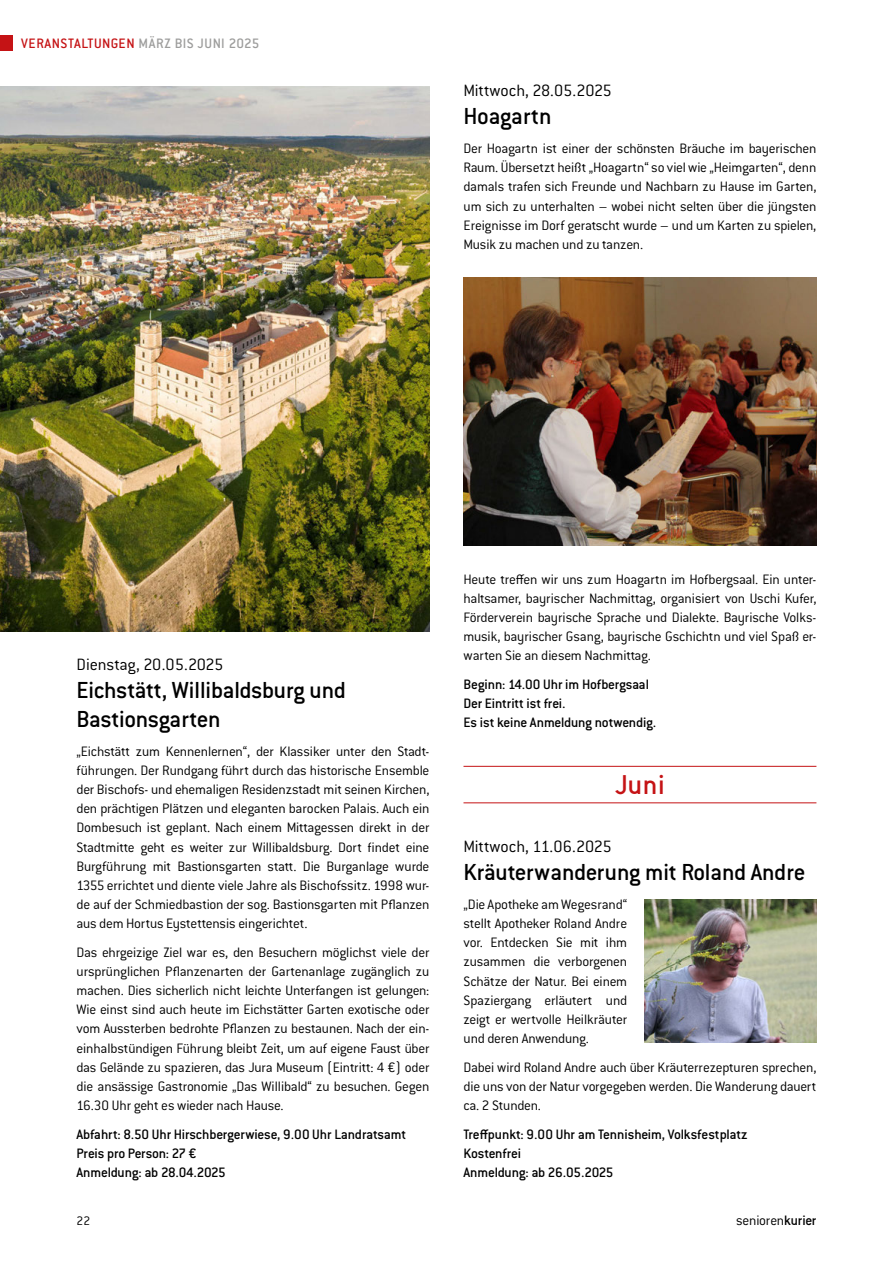
<style>
.page{position:relative;width:893px;height:1263px;background:#fff}
.page>*{position:absolute;margin:0;border:0;box-sizing:border-box;transform-origin:0 0}
.Veranstaltungen_MONATE_ROT{font:500 30px "Conduit ITC Pro";color:#c51315}
.Veranstaltungen_Titel{font:500 25.5px/28.7px "Conduit ITC Pro";letter-spacing:-.015em;color:#000}
.Datum{font:300 18px "Conduit ITC Pro";letter-spacing:-.01em;color:#000}
.Veranstaltungen_Fließtext{font:300 15px/19.2px "Conduit ITC Pro";letter-spacing:-.015em;color:#000;text-align:justify}
.Veranstaltungen_Fließtext_bold{font:300 15px/19.2px "Conduit ITC Pro";letter-spacing:-.015em;color:#000;text-align:justify}
.Veranstaltungen_Fließtext-2{font:500 15px "Conduit ITC Pro";letter-spacing:-.01em;color:#000}
.Kapitelmarkierung{font:500 15px "Conduit ITC Pro";letter-spacing:.04em;color:#c51315}
.t1{font:300 13.5px "Conduit ITC Pro";color:#000}
.s1{color:#9d9d9c}
.s2{font-weight:500}
</style>
<div class="page">
<hr style="left:463px;top:766px;width:353px;height:1px;background:#c51315">
<hr style="left:463px;top:802px;width:353px;height:1px;background:#c51315">
<img style="left:0;top:86px;width:429px;height:545px">
<img style="left:463px;top:277px;width:353px;height:268px">
<img style="left:644px;top:899px;width:172px;height:144px">
<div style="left:0;top:35px;width:13px;height:16px;background:#c51315"></div>
<p class="Kapitelmarkierung" style="left:21px;top:35px;width:240px">VERANSTALTUNGEN <span class="s1">MÄRZ BIS JUNI 2025</span></p>
<p class="Datum" style="left:463px;top:80px;width:150px">Mittwoch, 28.05.2025</p>
<p class="Veranstaltungen_Titel" style="left:463px;top:102px;width:90px">Hoagartn</p>
<p class="Veranstaltungen_Fließtext" style="left:463px;top:139px;width:354px">Der Hoagartn ist einer der schönsten Bräuche im bayerischen Raum. Übersetzt heißt „Hoagartn“ so viel wie „Heimgarten“, denn damals trafen sich Freunde und Nachbarn zu Hause im Garten, um sich zu unterhalten – wobei nicht selten über die jüngsten Ereignisse im Dorf geratscht wurde – und um Karten zu spielen, Musik zu machen und zu tanzen.</p>
<p class="Datum" style="left:77px;top:654px;width:148px">Dienstag, 20.05.2025</p>
<p class="Veranstaltungen_Titel" style="left:77px;top:676px;width:271px">Eichstätt, Willibaldsburg und<br>Bastionsgarten</p>
<p class="Veranstaltungen_Fließtext" style="left:77px;top:742px;width:354px">„Eichstätt zum Kennenlernen“, der Klassiker unter den Stadt&shy;führungen. Der Rundgang führt durch das historische Ensemble der Bischofs- und ehemaligen Residenzstadt mit seinen Kirchen, den prächtigen Plätzen und eleganten barocken Palais. Auch ein Dombesuch ist geplant. Nach einem Mittagessen direkt in der Stadtmitte geht es weiter zur Willibaldsburg. Dort findet eine Burgführung mit Bastionsgarten statt. Die Burganlage wurde 1355 errichtet und diente viele Jahre als Bischofssitz. 1998 wur&shy;de auf der Schmiedbastion der sog. Bastionsgarten mit Pflanzen aus dem Hortus Eystettensis eingerichtet.</p>
<p class="Veranstaltungen_Fließtext" style="left:77px;top:943px;width:354px">Das ehrgeizige Ziel war es, den Besuchern möglichst viele der ursprünglichen Pflanzenarten der Gartenanlage zugänglich zu machen. Dies sicherlich nicht leichte Unterfangen ist gelungen:<br>Wie einst sind auch heute im Eichstätter Garten exotische oder vom Aussterben bedrohte Pflanzen zu bestaunen. Nach der ein&shy;einhalbstündigen Führung bleibt Zeit, um auf eigene Faust über das Gelände zu spazieren, das Jura Museum (Eintritt: 4 €) oder die ansässige Gastronomie „Das Willibald“ zu besuchen. Gegen 16.30 Uhr geht es wieder nach Hause.</p>
<p class="Veranstaltungen_Fließtext-2" style="left:77px;top:1125px;width:331px">Abfahrt: 8.50 Uhr Hirschbergerwiese, 9.00 Uhr Landratsamt</p>
<p class="Veranstaltungen_Fließtext-2" style="left:77px;top:1145px;width:121px">Preis pro Person: 27 €</p>
<p class="Veranstaltungen_Fließtext-2" style="left:77px;top:1164px;width:151px">Anmeldung: ab 28.04.2025</p>
<p class="Veranstaltungen_Fließtext" style="left:463px;top:569px;width:354px">Heute treffen wir uns zum Hoagartn im Hofbergsaal. Ein unter&shy;haltsamer, bayrischer Nachmittag, organisiert von Uschi Kufer, Förderverein bayrische Sprache und Dialekte. Bayrische Volks&shy;musik, bayrischer Gsang, bayrische Gschichtn und viel Spaß er&shy;warten Sie an diesem Nachmittag.</p>
<p class="Veranstaltungen_Fließtext-2" style="left:463px;top:676px;width:187px">Beginn: 14.00 Uhr im Hofbergsaal</p>
<p class="Veranstaltungen_Fließtext-2" style="left:463px;top:695px;width:103px">Der Eintritt ist frei.</p>
<p class="Veranstaltungen_Fließtext-2" style="left:463px;top:714px;width:194px">Es ist keine Anmeldung notwendig.</p>
<p class="Veranstaltungen_MONATE_ROT" style="left:615px;top:768px;width:51px">Juni</p>
<p class="Datum" style="left:463px;top:836px;width:150px">Mittwoch, 11.06.2025</p>
<p class="Veranstaltungen_Titel" style="left:463px;top:858px;width:344px">Kräuterwanderung mit Roland Andre</p>
<p class="Veranstaltungen_Fließtext_bold" style="left:463px;top:895px;width:165px">„Die Apotheke am Wegesrand“ stellt Apotheker Roland Andre vor. Entdecken Sie mit ihm zusammen die verborgenen Schätze der Natur. Bei einem Spaziergang erläutert und zeigt er wertvolle Heilkräuter und deren Anwendung.</p>
<p class="Veranstaltungen_Fließtext_bold" style="left:463px;top:1057px;width:354px">Dabei wird Roland Andre auch über Kräuterrezepturen sprechen, die uns von der Natur vorgegeben werden. Die Wanderung dauert ca. 2 Stunden.</p>
<p class="Veranstaltungen_Fließtext-2" style="left:463px;top:1125px;width:286px">Treffpunkt: 9.00 Uhr am Tennisheim, Volksfestplatz</p>
<p class="Veranstaltungen_Fließtext-2" style="left:463px;top:1145px;width:59px">Kostenfrei</p>
<p class="Veranstaltungen_Fließtext-2" style="left:463px;top:1164px;width:151px">Anmeldung: ab 26.05.2025</p>
<p class="t1" style="left:77px;top:1213px;width:15px">22</p>
<p class="Veranstaltungen_Fließtext" style="left:736px;top:1211px;width:82px">senioren<span class="s2">kurier</span></p>
</div>
